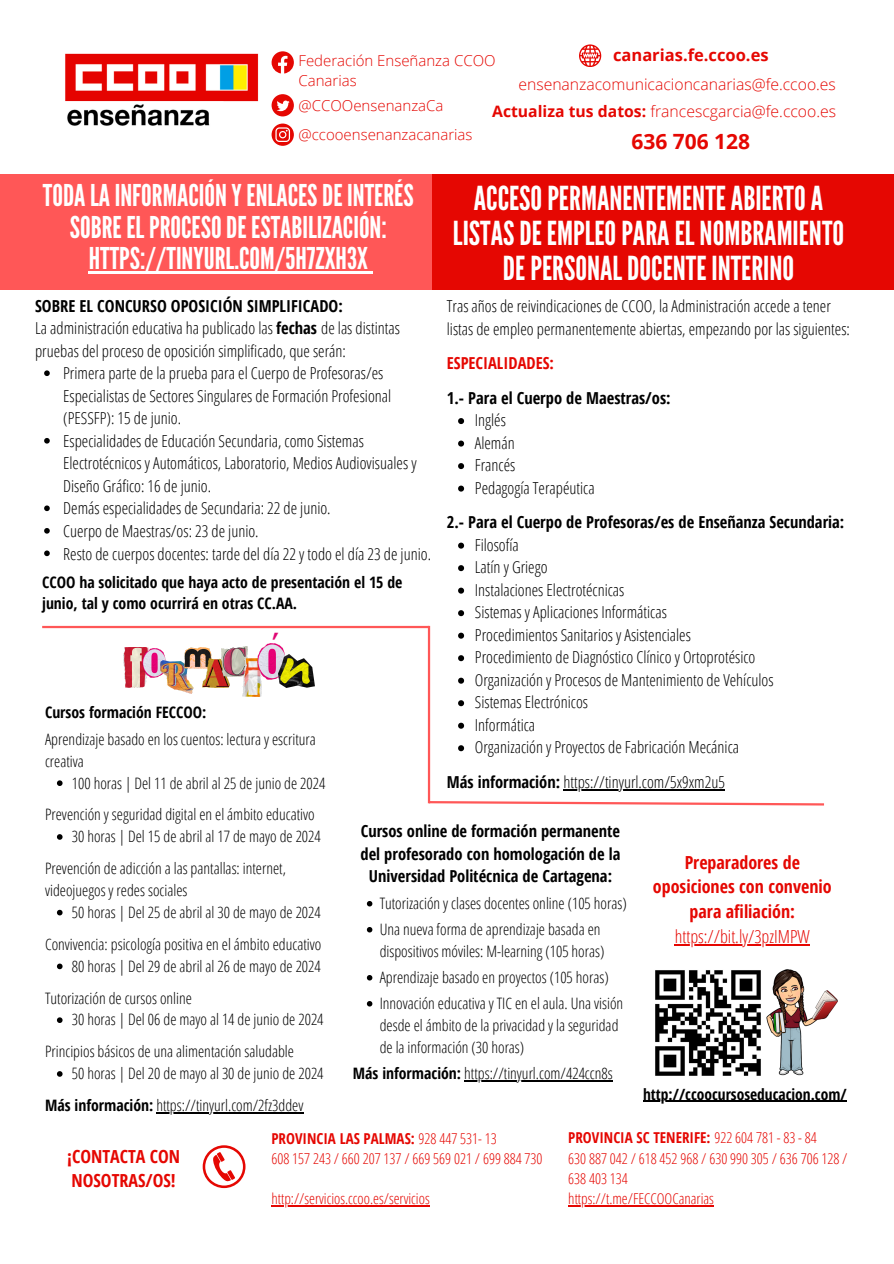
<style>
.page{position:relative;width:894px;height:1264px;background:#fff}
.page>*{position:absolute;margin:0;border:0;box-sizing:border-box;transform-origin:0 0}
.t1{font:34.05px "Oswald";color:#e00774}
.t2{font:33px/34.8px "League Gothic";color:#fff;text-align:center}
.t3{font:30px/31.5px "League Gothic";color:#fff;text-align:center}
.t4{font:700 21px "Open Sans";color:#e50702}
.t5{font:700 18px/24.8px "Open Sans Condensed";color:#e50702}
.t6{font:300 18px "Open Sans Condensed";color:#e50702}
.t7{font:300 16.5px/22.5px "Open Sans Condensed";color:#000}
.t8{font:700 16.5px/22.5px "Open Sans Condensed";color:#000;text-align:center}
.t9{font:700 16.5px "Open Sans";color:#e50702}
.t10{font:700 16.5px "Open Sans Condensed";color:#e50702}
.t11{font:300 15.75px/21.9px "Open Sans Condensed";color:#000}
.t12{font:700 15.75px/21.3px "Open Sans Condensed";color:#000}
.t13{font:300 15.75px/27.2px "Open Sans";color:#e50702;text-align:right}
.t14{font:700 15.45px "Open Sans Condensed";color:#000}
.t15{font:300 15px/20.2px "Open Sans Condensed";color:#e50702}
.t16{font:300 15px/20.2px "Open Sans";color:#e50702}
.s1{font-weight:700}
</style>
<div class="page">
<svg style="left:579px;top:44px;width:22px;height:23px"></svg>
<svg style="left:271px;top:51px;width:23px;height:22px"></svg>
<svg style="left:271px;top:94px;width:23px;height:22px"></svg>
<svg style="left:271px;top:123px;width:23px;height:23px"></svg>
<img style="left:65px;top:53px;width:194px;height:73px">
<svg style="left:203px;top:1145px;width:42px;height:42px"></svg>
<img style="left:124px;top:647px;width:24px;height:40px">
<img style="left:143px;top:648px;width:22px;height:30px">
<img style="left:161px;top:660px;width:33px;height:33px">
<img style="left:184px;top:647px;width:28px;height:21px">
<img style="left:203px;top:658px;width:26px;height:29px">
<img style="left:221px;top:646px;width:27px;height:30px">
<img style="left:242px;top:658px;width:20px;height:38px">
<img style="left:257px;top:643px;width:28px;height:36px">
<img style="left:278px;top:654px;width:36px;height:34px">
<img style="left:655px;top:969px;width:183px;height:107px">
<hr style="left:642px;top:1100px;width:204px;height:1px;background:#000">
<div style="left:0;top:174px;width:434px;height:115px;background:#ff5757"></div>
<div style="left:432px;top:174px;width:461px;height:115px;background:#e50702"></div>
<hr style="left:89px;top:272px;width:279px;height:2px;background:#fff">
<hr style="left:271px;top:1205px;width:158px;height:1px;background:#e50702">
<hr style="left:568px;top:1205px;width:145px;height:1px;background:#e50702">
<hr style="left:674px;top:944px;width:135px;height:1px;background:#e50702">
<svg style="left:44px;top:370px;width:6px;height:6px"></svg>
<svg style="left:44px;top:438px;width:6px;height:5px"></svg>
<svg style="left:44px;top:505px;width:6px;height:6px"></svg>
<svg style="left:44px;top:528px;width:6px;height:5px"></svg>
<svg style="left:44px;top:550px;width:6px;height:6px"></svg>
<svg style="left:458px;top:418px;width:6px;height:6px"></svg>
<svg style="left:458px;top:440px;width:6px;height:6px"></svg>
<svg style="left:458px;top:463px;width:6px;height:6px"></svg>
<svg style="left:458px;top:485px;width:6px;height:6px"></svg>
<svg style="left:458px;top:542px;width:6px;height:6px"></svg>
<svg style="left:458px;top:565px;width:6px;height:6px"></svg>
<svg style="left:458px;top:587px;width:6px;height:6px"></svg>
<svg style="left:458px;top:610px;width:6px;height:6px"></svg>
<svg style="left:458px;top:632px;width:6px;height:6px"></svg>
<svg style="left:458px;top:655px;width:6px;height:6px"></svg>
<svg style="left:458px;top:677px;width:6px;height:6px"></svg>
<svg style="left:458px;top:700px;width:6px;height:6px"></svg>
<svg style="left:458px;top:722px;width:6px;height:6px"></svg>
<svg style="left:458px;top:745px;width:6px;height:6px"></svg>
<hr style="left:563px;top:789px;width:162px;height:2px;background:#000">
<hr style="left:428px;top:626px;width:2px;height:177px;background:#ff5757">
<svg style="left:427px;top:800px;width:397px;height:6px"></svg>
<hr style="left:42px;top:626px;width:387px;height:2px;background:#ff5757">
<svg style="left:57px;top:780px;width:6px;height:6px"></svg>
<svg style="left:57px;top:834px;width:6px;height:5px"></svg>
<svg style="left:57px;top:909px;width:6px;height:6px"></svg>
<svg style="left:57px;top:963px;width:6px;height:6px"></svg>
<svg style="left:57px;top:1017px;width:6px;height:5px"></svg>
<svg style="left:57px;top:1071px;width:6px;height:5px"></svg>
<hr style="left:156px;top:1112px;width:147px;height:1px;background:#000">
<svg style="left:367px;top:901px;width:5px;height:5px"></svg>
<svg style="left:367px;top:927px;width:5px;height:5px"></svg>
<svg style="left:367px;top:975px;width:5px;height:5px"></svg>
<svg style="left:367px;top:1001px;width:5px;height:5px"></svg>
<hr style="left:464px;top:1080px;width:148px;height:1px;background:#000">
<p class="t9" style="left:613px;top:44px;width:157px">canarias.fe.ccoo.es</p>
<p class="t16" style="left:298px;top:50px;width:198px">Federación Enseñanza CCOO<br>Canarias</p>
<p class="t16" style="left:298px;top:91px;width:175px;line-height:29.2px">@CCOOensenanzaCa @ccooensenanzacanarias</p>
<p class="t13" style="left:492px;top:70px;width:345px">ensenanzacomunicacioncanarias@fe.ccoo.es<br><span class="s1">Actualiza tus datos:</span> francescgarcia@fe.ccoo.es</p>
<p class="t4" style="left:631px;top:127px;width:120px">636 706 128</p>
<h3 class="t3" style="left:43px;top:181px;width:372px">TODALAINFORMACIÓNYENLACESDE INTERÉS<br>SOBRE ELPROCESODE ESTABILIZACIÓN:<br>HTTPS://TINYURL.COM/5H7ZXH3X</h3>
<h2 class="t2" style="left:453px;top:181px;width:392px">ACCESOPERMANENTEMENTEABIERTOA<br>LISTASDE EMPLEOPARAELNOMBRAMIENTO<br>DEPERSONALDOCENTE INTERINO</h2>
<p class="t7" style="left:446px;top:294px;width:404px">Tras años de reivindicaciones de CCOO, la Administración accede a tener listas de empleo permanentemente abiertas, empezando por las siguientes:</p>
<p class="t10" style="left:446px;top:351px;width:109px">ESPECIALIDADES:</p>
<p class="t8" style="left:446px;top:386px;width:225px">1.- Para el Cuerpo de Maestras/os:</p>
<p class="t7" style="left:474px;top:408px;width:121px">Inglés<br>Alemán<br>Francés<br>Pedagogía Terapéutica</p>
<p class="t8" style="left:446px;top:510px;width:399px">2.- Para el Cuerpo de Profesoras/es de Enseñanza Secundaria:</p>
<p class="t7" style="left:474px;top:533px;width:300px">Filosofía<br>Latín y Griego<br>Instalaciones Electrotécnicas<br>Sistemas y Aplicaciones Informáticas<br>Procedimientos Sanitarios y Asistenciales<br>Procedimiento de Diagnóstico Clínico y Ortoprotésico Organización y Procesos de Mantenimiento de Vehículos Sistemas Electrónicos<br>Informática<br>Organización y Proyectos de Fabricación Mecánica</p>
<p class="t7" style="left:446px;top:770px;width:279px"><span class="s1">Más información:</span> https://tinyurl.com/5x9xm2u5</p>
<p class="t7" style="left:35px;top:294px;width:366px"><span class="s1">SOBRE EL CONCURSO OPOSICIÓN SIMPLIFICADO:<br></span>La administración educativa ha publicado las <span class="s1">fechas</span> de las distintas pruebas del proceso de oposición simplificado, que serán:</p>
<p class="t7" style="left:63px;top:362px;width:369px">Primera parte de la prueba para el Cuerpo de Profesoras/es Especialistas de Sectores Singulares de Formación Profesional (PESSFP): 15 de junio.<br>Especialidades de Educación Secundaria, como Sistemas Electrotécnicos y Automáticos, Laboratorio, Medios Audiovisuales y Diseño Gráfico: 16 de junio.<br>Demás especialidades de Secundaria: 22 de junio.<br>Cuerpo de Maestras/os: 23 de junio.<br>Resto de cuerpos docentes: tarde del día 22 y todo el día 23 de junio.</p>
<p class="t12" style="left:42px;top:571px;width:362px">CCOO ha solicitado que haya acto de presentación el 15 de junio, tal y como ocurrirá en otras CC.AA.</p>
<h1 class="t1" style="left:271px;top:620px;width:11px">´</h1>
<p class="t12" style="left:45px;top:701px;width:163px">Cursos formación FECCOO:</p>
<p class="t11" style="left:45px;top:727px;width:272px">Aprendizaje basado en los cuentos: lectura y escritura creativa</p>
<p class="t11" style="left:45px;top:766px;width:282px;line-height:31.8px;text-indent:27px">100 horas | Del 11 de abril al 25 de junio de 2024<br>Prevención y seguridad digital en el ámbito educativo</p>
<p class="t11" style="left:45px;top:820px;width:277px;line-height:31.8px;text-indent:27px">30 horas | Del 15 de abril al 17 de mayo de 2024<br>Prevención de adicción a las pantallas: internet,</p>
<p class="t11" style="left:72px;top:879px;width:250px;text-indent:-27px">videojuegos y redes sociales<br>50 horas | Del 25 de abril al 30 de mayo de 2024</p>
<p class="t11" style="left:45px;top:932px;width:278px;text-align:right">Convivencia: psicología positiva en el ámbito educativo<br>80 horas | Del 29 de abril al 26 de mayo de 2024</p>
<p class="t11" style="left:72px;top:986px;width:253px;text-indent:-27px">Tutorización de cursos online<br>30 horas | Del 06 de mayo al 14 de junio de 2024</p>
<p class="t11" style="left:72px;top:1040px;width:253px;text-indent:-27px">Principios básicos de una alimentación saludable<br>50 horas | Del 20 de mayo al 30 de junio de 2024</p>
<p class="t11" style="left:45px;top:1094px;width:260px"><span class="s1">Más información:</span> https://tinyurl.com/2fz3ddev</p>
<p class="t8" style="left:360px;top:819px;width:261px">Cursos online de formación permanente del profesorado con homologación de la<br>Universidad Politécnica de Cartagena:</p>
<p class="t5" style="left:652px;top:849px;width:180px;text-align:center">Preparadores de oposiciones con convenio para afiliación:</p>
<p class="t6" style="left:674px;top:923px;width:136px">https://bit.ly/3pzIMPW</p>
<p class="t11" style="left:379px;top:890px;width:248px;line-height:26px">Tutorización y clases docentes online (105 horas)<br>Una nueva forma de aprendizaje basada en</p>
<p class="t11" style="left:379px;top:938px;width:245px;line-height:26px">dispositivos móviles: M-learning (105 horas)<br>Aprendizaje basado en proyectos (105 horas)<br>Innovación educativa y TIC en el aula. Una visión</p>
<p class="t11" style="left:379px;top:1014px;width:240px">desde el ámbito de la privacidad y la seguridad de la información (30 horas)</p>
<p class="t11" style="left:353px;top:1062px;width:261px"><span class="s1">Más información:</span> https://tinyurl.com/424ccn8s</p>
<p class="t14" style="left:642px;top:1083px;width:205px">http://ccoocursoseducacion.com/</p>
<p class="t5" style="left:67px;top:1143px;width:114px">¡CONTACTA CON<br>NOSOTRAS/OS!</p>
<p class="t15" style="left:271px;top:1127px;width:272px"><span class="s1">PROVINCIA LAS PALMAS:</span> 928 447 531- 13<br>608 157 243 / 660 207 137 / 669 569 021 / 699 884 730</p>
<p class="t15" style="left:271px;top:1188px;width:160px">http://servicios.ccoo.es/servicios</p>
<p class="t15" style="left:568px;top:1127px;width:281px"><span class="s1">PROVINCIA SC TENERIFE:</span> 922 604 781 - 83 - 84<br>630 887 042 / 618 452 968 / 630 990 305 / 636 706 128 /<br>638 403 134<br>https://t.me/FECCOOCanarias</p>
</div>
